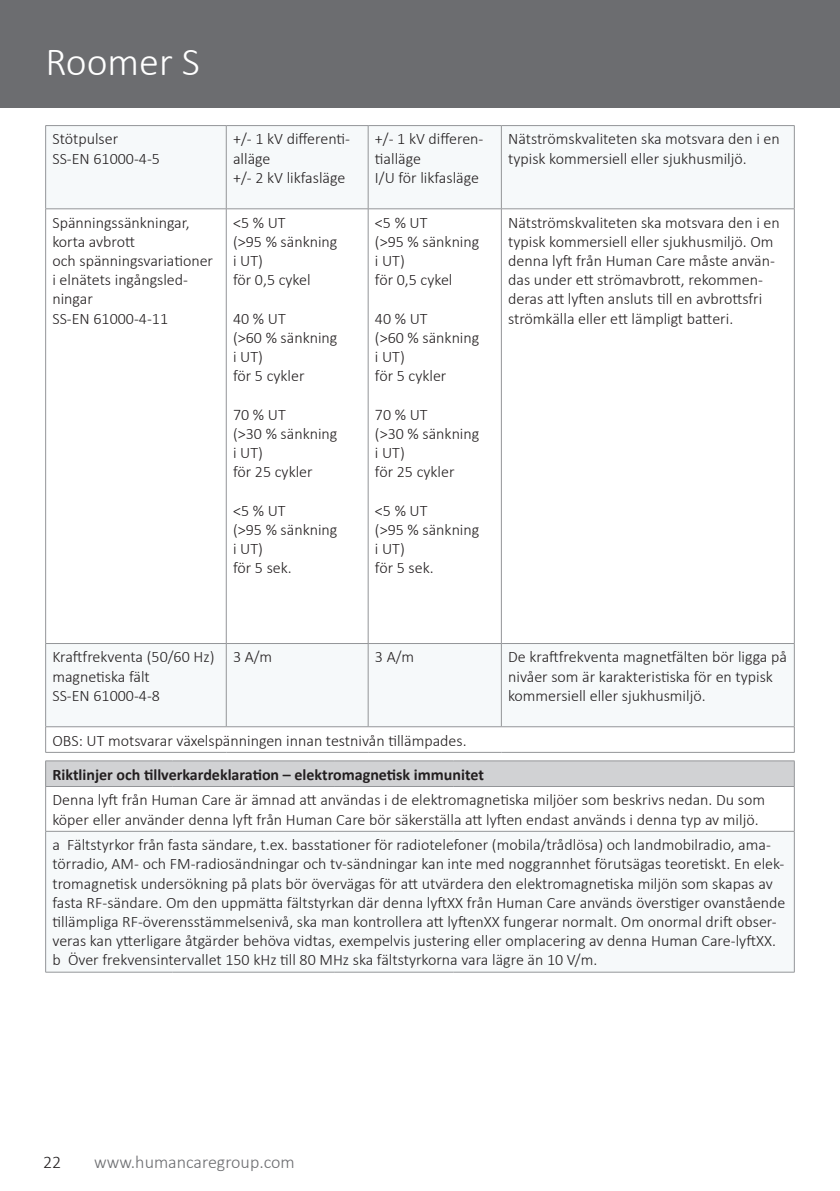
<style>
.page{position:relative;width:840px;height:1191px;background:#fff}
.page>*{position:absolute;margin:0;border:0;box-sizing:border-box;transform-origin:0 0}
.t1{font:300 40px "Calibri";color:#fff}
.t2{font:300 18px "Calibri";color:#6c6d70}
.t3{font:300 18px "Calibri";color:#231f20}
.t4{font:300 16px/19.2px "Calibri";color:#231f20}
.t5{font:700 16px "Calibri";color:#231f20}
</style>
<div class="page">
<div style="left:0;top:0;width:839px;height:108px;background:#6c6d70"></div>
<svg style="left:46px;top:126px;width:747px;height:600px"></svg>
<hr style="left:45px;top:125px;width:181px;height:1px;background:#939598">
<hr style="left:45px;top:126px;width:1px;height:82px;background:#939598">
<hr style="left:226px;top:125px;width:142px;height:1px;background:#939598">
<hr style="left:226px;top:126px;width:1px;height:82px;background:#939598">
<hr style="left:368px;top:125px;width:133px;height:1px;background:#939598">
<hr style="left:367px;top:126px;width:1px;height:82px;background:#939598">
<hr style="left:501px;top:125px;width:293px;height:1px;background:#939598">
<hr style="left:500px;top:126px;width:1px;height:82px;background:#939598">
<hr style="left:793px;top:126px;width:1px;height:82px;background:#939598">
<hr style="left:45px;top:208px;width:181px;height:1px;background:#939598">
<hr style="left:45px;top:209px;width:1px;height:434px;background:#939598">
<hr style="left:226px;top:208px;width:142px;height:1px;background:#939598">
<hr style="left:226px;top:209px;width:1px;height:434px;background:#939598">
<hr style="left:368px;top:208px;width:133px;height:1px;background:#939598">
<hr style="left:367px;top:209px;width:1px;height:434px;background:#939598">
<hr style="left:501px;top:208px;width:293px;height:1px;background:#939598">
<hr style="left:500px;top:209px;width:1px;height:434px;background:#939598">
<hr style="left:793px;top:209px;width:1px;height:434px;background:#939598">
<hr style="left:45px;top:643px;width:181px;height:1px;background:#939598">
<hr style="left:45px;top:644px;width:1px;height:82px;background:#939598">
<hr style="left:226px;top:643px;width:142px;height:1px;background:#939598">
<hr style="left:226px;top:644px;width:1px;height:82px;background:#939598">
<hr style="left:368px;top:643px;width:133px;height:1px;background:#939598">
<hr style="left:367px;top:644px;width:1px;height:82px;background:#939598">
<hr style="left:501px;top:643px;width:293px;height:1px;background:#939598">
<hr style="left:500px;top:644px;width:1px;height:82px;background:#939598">
<hr style="left:793px;top:644px;width:1px;height:82px;background:#939598">
<hr style="left:45px;top:726px;width:181px;height:1px;background:#939598">
<svg style="left:45px;top:727px;width:1px;height:25px"></svg>
<hr style="left:226px;top:726px;width:142px;height:1px;background:#939598">
<hr style="left:368px;top:726px;width:133px;height:1px;background:#939598">
<hr style="left:501px;top:726px;width:293px;height:1px;background:#939598">
<svg style="left:793px;top:727px;width:1px;height:25px"></svg>
<hr style="left:45px;top:752px;width:181px;height:1px;background:#939598">
<hr style="left:226px;top:752px;width:142px;height:1px;background:#939598">
<hr style="left:368px;top:752px;width:133px;height:1px;background:#939598">
<hr style="left:501px;top:752px;width:293px;height:1px;background:#939598">
<div style="left:46px;top:761px;width:747px;height:25px;background:#d1d2d4"></div>
<div style="left:46px;top:831px;width:747px;height:141px;background:#f6f9fa"></div>
<hr style="left:45px;top:760px;width:127px;height:1px;background:#939598">
<svg style="left:45px;top:761px;width:1px;height:25px"></svg>
<hr style="left:172px;top:760px;width:162px;height:1px;background:#939598">
<hr style="left:334px;top:760px;width:119px;height:1px;background:#939598">
<hr style="left:453px;top:760px;width:341px;height:1px;background:#939598">
<svg style="left:793px;top:761px;width:1px;height:25px"></svg>
<hr style="left:45px;top:786px;width:127px;height:1px;background:#939598">
<hr style="left:45px;top:786px;width:1px;height:45px;background:#939598">
<hr style="left:172px;top:786px;width:162px;height:1px;background:#939598">
<hr style="left:334px;top:786px;width:119px;height:1px;background:#939598">
<hr style="left:453px;top:786px;width:341px;height:1px;background:#939598">
<hr style="left:793px;top:786px;width:1px;height:45px;background:#939598">
<hr style="left:45px;top:831px;width:127px;height:1px;background:#939598">
<hr style="left:45px;top:831px;width:1px;height:141px;background:#939598">
<hr style="left:172px;top:831px;width:162px;height:1px;background:#939598">
<hr style="left:334px;top:831px;width:119px;height:1px;background:#939598">
<hr style="left:453px;top:831px;width:341px;height:1px;background:#939598">
<hr style="left:793px;top:831px;width:1px;height:141px;background:#939598">
<hr style="left:45px;top:971px;width:127px;height:1px;background:#939598">
<hr style="left:172px;top:971px;width:162px;height:1px;background:#939598">
<hr style="left:334px;top:971px;width:119px;height:1px;background:#939598">
<hr style="left:453px;top:971px;width:341px;height:1px;background:#939598">
<h1 class="t1" style="left:45px;top:37px;width:156px">Roomer S</h1>
<p class="t4" style="left:52px;top:129px;width:109px">Stötpulser<br>SS-EN 61000-4-5</p>
<p class="t4" style="left:233px;top:129px;width:118px">+/- 1 kV differenti&shy;alläge<br>+/- 2 kV likfasläge</p>
<p class="t4" style="left:375px;top:129px;width:110px">+/- 1 kV differen&shy;tialläge<br>I/U för likfasläge</p>
<p class="t4" style="left:508px;top:129px;width:273px">Nätströmskvaliteten ska motsvara den i en typisk kommersiell eller sjukhusmiljö.</p>
<p class="t4" style="left:52px;top:212px;width:162px">Spänningssänkningar, korta avbrott<br>och spänningsvariationer i elnätets ingångsled&shy;ningar<br>SS-EN 61000-4-11</p>
<p class="t4" style="left:233px;top:212px;width:106px">&lt;5 % UT<br>(&gt;95 % sänkning i UT)<br>för 0,5 cykel</p>
<p class="t4" style="left:508px;top:212px;width:273px">Nätströmskvaliteten ska motsvara den i en typisk kommersiell eller sjukhusmiljö. Om denna lyft från Human Care måste använ&shy;das under ett strömavbrott, rekommen&shy;deras att lyften ansluts till en avbrottsfri strömkälla eller ett lämpligt batteri.</p>
<p class="t4" style="left:375px;top:212px;width:106px">&lt;5 % UT<br>(&gt;95 % sänkning i UT)<br>för 0,5 cykel</p>
<p class="t4" style="left:375px;top:308px;width:106px">40 % UT<br>(&gt;60 % sänkning i UT)<br>för 5 cykler</p>
<p class="t4" style="left:375px;top:404px;width:106px">70 % UT<br>(&gt;30 % sänkning i UT)<br>för 25 cykler</p>
<p class="t4" style="left:375px;top:500px;width:106px">&lt;5 % UT<br>(&gt;95 % sänkning i UT)<br>för 5 sek.</p>
<p class="t4" style="left:233px;top:308px;width:106px">40 % UT<br>(&gt;60 % sänkning i UT)<br>för 5 cykler</p>
<p class="t4" style="left:233px;top:404px;width:106px">70 % UT<br>(&gt;30 % sänkning i UT)<br>för 25 cykler</p>
<p class="t4" style="left:233px;top:500px;width:106px">&lt;5 % UT<br>(&gt;95 % sänkning i UT)<br>för 5 sek.</p>
<p class="t4" style="left:52px;top:647px;width:163px">Kraftfrekventa (50/60 Hz) magnetiska fält<br>SS-EN 61000-4-8</p>
<p class="t4" style="left:233px;top:647px;width:41px">3 A/m</p>
<p class="t4" style="left:375px;top:647px;width:41px">3 A/m</p>
<p class="t4" style="left:508px;top:647px;width:280px">De kraftfrekventa magnetfälten bör ligga på nivåer som är karakteristiska för en typisk kommersiell eller sjukhusmiljö.</p>
<p class="t4" style="left:52px;top:730px;width:415px">OBS: UT motsvarar växelspänningen innan testnivån tillämpades.</p>
<p class="t5" style="left:52px;top:763px;width:433px">Riktlinjer och tillverkardeklaration – elektromagnetisk immunitet</p>
<p class="t4" style="left:52px;top:790px;width:713px">Denna lyft från Human Care är ämnad att användas i de elektromagnetiska miljöer som beskrivs nedan. Du som köper eller använder denna lyft från Human Care bör säkerställa att lyften endast används i denna typ av miljö.</p>
<p class="t4" style="left:52px;top:835px;width:734px">a Fältstyrkor från fasta sändare, t.ex. basstationer för radiotelefoner (mobila/trådlösa) och landmobilradio, ama&shy;törradio, AM- och FM-radiosändningar och tv-sändningar kan inte med noggrannhet förutsägas teoretiskt. En elek&shy;tromagnetisk undersökning på plats bör övervägas för att utvärdera den elektromagnetiska miljön som skapas av fasta RF-sändare. Om den uppmätta fältstyrkan där denna lyftXX från Human Care används överstiger ovanstående tillämpliga RF-överensstämmelsenivå, ska man kontrollera att lyftenXX fungerar normalt. Om onormal drift obser&shy;veras kan ytterligare åtgärder behöva vidtas, exempelvis justering eller omplacering av denna Human Care-lyftXX. b Över frekvensintervallet 150 kHz till 80 MHz ska fältstyrkorna vara lägre än 10 V/m.</p>
<p class="t3" style="left:43px;top:1151px;width:20px">22</p>
<p class="t2" style="left:94px;top:1151px;width:202px">www.humancaregroup.com</p>
</div>
